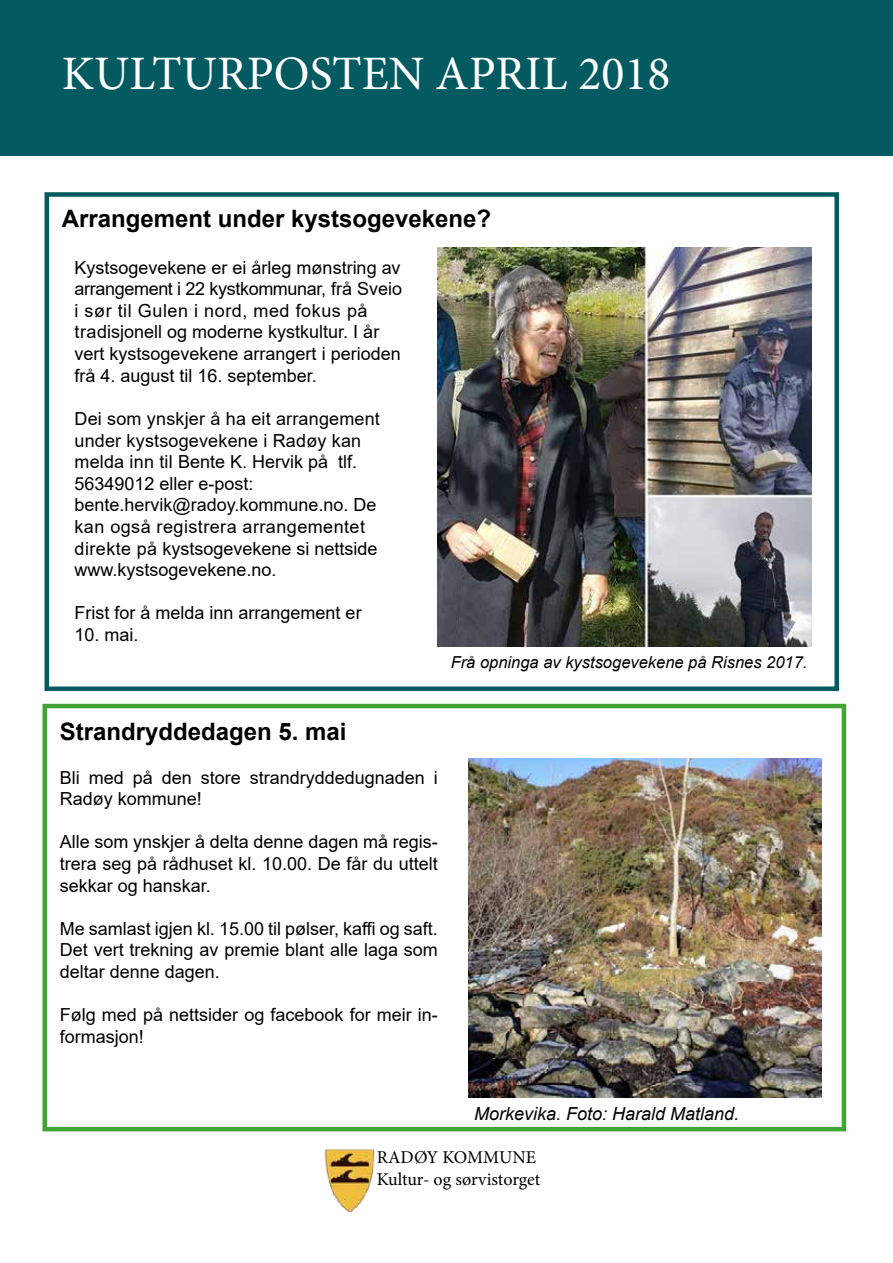
<style>
.page{position:relative;width:893px;height:1263px;background:#fff}
.page>*{position:absolute;margin:0;border:0;box-sizing:border-box;transform-origin:0 0}
.t1{font:48px "Minion Pro";color:#fff}
.t2{font:700 24px "Arial";color:#000}
.t3{font:18px/21.6px "Arial";color:#000}
.t4{font:18px/21.6px "Minion Pro";color:#000}
.t5{font:italic 18px "Arial";color:#000}
.t6{font:italic 16.5px "Arial";color:#000}
</style>
<div class="page">
<div style="left:0;top:0;width:893px;height:155px;background:#035a60"></div>
<div style="left:45px;top:192px;width:794px;height:499px;border:4px solid #035a60"></div>
<img style="left:438px;top:248px;width:373px;height:398px">
<div style="left:43px;top:704px;width:803px;height:427px;border:4px solid #3fa535"></div>
<img style="left:469px;top:758px;width:353px;height:339px">
<img style="left:324px;top:1149px;width:51px;height:63px">
<h1 class="t1" style="left:62px;top:41px;width:610px">KULTURPOSTEN APRIL 2018</h1>
<h2 class="t2" style="left:62px;top:202px;width:431px">Arrangement under kystsogevekene?</h2>
<p class="t3" style="left:75px;top:256px;width:329px">Kystsogevekene er ei årleg mønstring av arrangement i 22 kystkommunar, frå Sveio i sør til Gulen i nord, med fokus på tradisjonell og moderne kystkultur. I år vert kystsogevekene arrangert i perioden frå 4. august til 16. september.</p>
<p class="t3" style="left:75px;top:408px;width:307px">Dei som ynskjer å ha eit arrangement under kystsogevekene i Radøy kan melda inn til Bente K. Hervik på tlf.<br>56349012 eller e-post: bente.hervik@radoy.kommune.no. De kan også registrera arrangementet direkte på kystsogevekene si nettside www.kystsogevekene.no.</p>
<p class="t3" style="left:75px;top:602px;width:289px">Frist for å melda inn arrangement er</p>
<p class="t3" style="left:75px;top:624px;width:66px">10. mai.</p>
<p class="t6" style="left:451px;top:651px;width:358px">Frå opninga av kystsogevekene på Risnes 2017.</p>
<h2 class="t2" style="left:60px;top:715px;width:288px">Strandryddedagen 5. mai</h2>
<p class="t3" style="left:60px;top:766px;width:380px">Bli med på den store strandryddedugnaden i<br>Radøy kommune!</p>
<p class="t3" style="left:60px;top:831px;width:380px;text-align:justify">Alle som ynskjer å delta denne dagen må regis&shy;trera seg på rådhuset kl. 10.00. De får du uttelt sekkar og hanskar.</p>
<p class="t3" style="left:60px;top:917px;width:380px;text-align:justify">Me samlast igjen kl. 15.00 til pølser, kaffi og saft.<br>Det vert trekning av premie blant alle laga som deltar denne dagen.</p>
<p class="t3" style="left:60px;top:1004px;width:380px">Følg med på nettsider og facebook for meir in&shy;formasjon!</p>
<p class="t5" style="left:474px;top:1101px;width:267px">Morkevika. Foto: Harald Matland.</p>
<p class="t4" style="left:377px;top:1147px;width:165px">RADØY KOMMUNE<br>Kultur- og sørvistorget</p>
</div>
